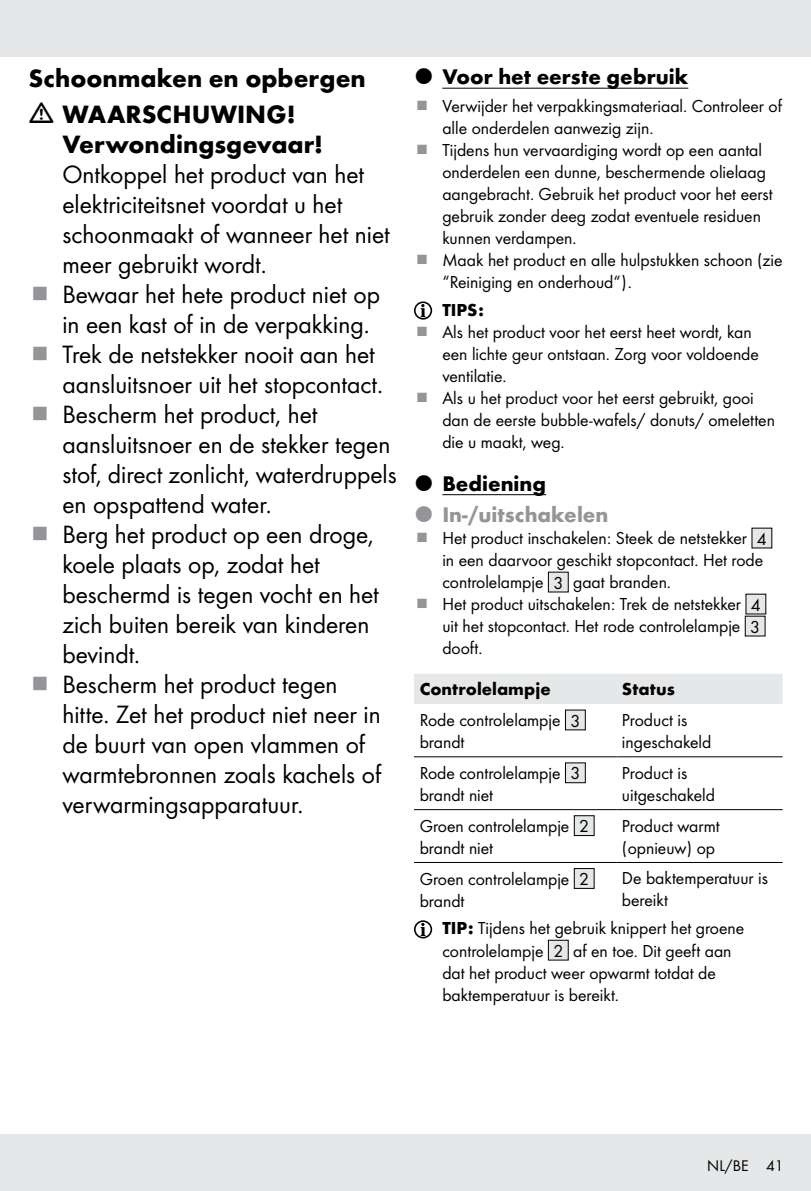
<style>
.page{position:relative;width:811px;height:1191px;background:#fff}
.page>*{position:absolute;margin:0;border:0;box-sizing:border-box;transform-origin:0 0}
.t1{font:26px/30px "Futura Boo";color:#000}
.t2{font:700 26px/35.6px "Futura";color:#000}
.t3{font:700 22px "Futura";color:#000}
.t4{font:700 22px "Futura";color:#939598}
.t5{font:18px/22px "Futura Boo";color:#000}
.t6{font:700 18px "Futura";color:#000}
.t7{font:16px "Futura Boo";color:#000}
.s1{font-family:"Futura";font-weight:700}
</style>
<div class="page">
<div style="left:0;top:1134px;width:811px;height:57px;background:#e6e7e8"></div>
<div style="left:0;top:0;width:811px;height:57px;background:#e6e7e8"></div>
<hr style="left:442px;top:88px;width:246px;height:1px;background:#000">
<hr style="left:442px;top:494px;width:104px;height:1px;background:#000">
<div style="left:414px;top:301px;width:18px;height:18px;border:2px solid #000;border-radius:50%"></div>
<svg style="left:420px;top:304px;width:5px;height:13px"></svg>
<div style="left:752px;top:528px;width:20px;height:20px;background:#e6e7e8"></div>
<div style="left:548px;top:572px;width:20px;height:20px;background:#e6e7e8"></div>
<div style="left:746px;top:594px;width:20px;height:20px;background:#e6e7e8"></div>
<div style="left:745px;top:616px;width:20px;height:20px;background:#e6e7e8"></div>
<div style="left:745px;top:616px;width:20px;height:20px;border:1px solid #000"></div>
<div style="left:414px;top:674px;width:368px;height:30px;background:#e6e7e8"></div>
<hr style="left:414px;top:756px;width:202px;height:1px;background:#000">
<hr style="left:616px;top:756px;width:166px;height:1px;background:#000">
<hr style="left:414px;top:809px;width:202px;height:1px;background:#000">
<hr style="left:616px;top:809px;width:166px;height:1px;background:#000">
<hr style="left:414px;top:862px;width:202px;height:1px;background:#000">
<hr style="left:616px;top:862px;width:166px;height:1px;background:#000">
<div style="left:565px;top:710px;width:20px;height:20px;background:#e6e7e8"></div>
<div style="left:565px;top:709px;width:21px;height:21px;border:1px solid #000"></div>
<div style="left:565px;top:763px;width:20px;height:19px;background:#e6e7e8"></div>
<div style="left:565px;top:762px;width:21px;height:21px;border:1px solid #000"></div>
<div style="left:574px;top:815px;width:20px;height:20px;background:#e6e7e8"></div>
<div style="left:574px;top:815px;width:20px;height:21px;border:1px solid #000"></div>
<div style="left:574px;top:868px;width:20px;height:20px;background:#e6e7e8"></div>
<div style="left:574px;top:868px;width:20px;height:20px;border:1px solid #000"></div>
<div style="left:414px;top:920px;width:18px;height:18px;border:2px solid #000;border-radius:50%"></div>
<svg style="left:420px;top:922px;width:5px;height:14px"></svg>
<div style="left:548px;top:940px;width:20px;height:20px;background:#e6e7e8"></div>
<div style="left:548px;top:940px;width:20px;height:20px;border:1px solid #000"></div>
<h1 class="t2" style="left:62px;top:59px;width:305px;text-indent:-34px">Schoonmaken en opbergen<br>WAARSCHUWING!</h1>
<h1 class="t2" style="left:62px;top:124px;width:262px">Verwondingsgevaar!</h1>
<p class="t1" style="left:62px;top:158px;width:336px">Ontkoppel het product van het elektriciteitsnet voordat u het schoonmaakt of wanneer het niet meer gebruikt wordt.<br>Bewaar het hete product niet op in een kast of in de verpakking.<br>Trek de netstekker nooit aan het aansluitsnoer uit het stopcontact.<br>Bescherm het product, het aansluitsnoer en de stekker tegen stof, direct zonlicht, waterdruppels en opspattend water.<br>Berg het product op een droge, koele plaats op, zodat het beschermd is tegen vocht en het zich buiten bereik van kinderen bevindt.<br>Bescherm het product tegen<br>hitte. Zet het product niet neer in de buurt van open vlammen of warmtebronnen zoals kachels of verwarmingsapparatuur.</p>
<p class="t3" style="left:442px;top:61px;width:247px">Voor het eerste gebruik</p>
<p class="t5" style="left:442px;top:94px;width:342px">Verwijder het verpakkingsmateriaal. Controleer of alle onderdelen aanwezig zijn.<br>Tijdens hun vervaardiging wordt op een aantal onderdelen een dunne, beschermende olielaag aangebracht. Gebruik het product voor het eerst gebruik zonder deeg zodat eventuele residuen kunnen verdampen.<br>Maak het product en alle hulpstukken schoon (zie “Reiniging en onderhoud“).</p>
<p class="t6" style="left:442px;top:296px;width:43px">TIPS:</p>
<p class="t5" style="left:442px;top:320px;width:334px">Als het product voor het eerst heet wordt, kan een lichte geur ontstaan. Zorg voor voldoende ventilatie.<br>Als u het product voor het eerst gebruikt, gooi dan de eerste bubble-wafels/ donuts/ omeletten die u maakt, weg.</p>
<p class="t3" style="left:442px;top:467px;width:105px">Bediening</p>
<p class="t4" style="left:442px;top:499px;width:168px">In-/uitschakelen</p>
<p class="t5" style="left:442px;top:526px;width:326px">Het product inschakelen: Steek de netstekker 4 in een daarvoor geschikt stopcontact. Het rode controlelampje 3 gaat branden.<br>Het product uitschakelen: Trek de netstekker 4 uit het stopcontact. Het rode controlelampje 3 dooft.</p>
<p class="t6" style="left:420px;top:676px;width:132px">Controlelampje</p>
<p class="t6" style="left:622px;top:676px;width:54px">Status</p>
<p class="t5" style="left:420px;top:708px;width:162px">Rode controlelampje 3 brandt</p>
<p class="t5" style="left:622px;top:708px;width:91px">Product is ingeschakeld</p>
<p class="t5" style="left:420px;top:761px;width:162px">Rode controlelampje 3 brandt niet</p>
<p class="t5" style="left:622px;top:761px;width:95px">Product is uitgeschakeld</p>
<p class="t5" style="left:420px;top:814px;width:171px">Groen controlelampje 2 brandt niet</p>
<p class="t5" style="left:622px;top:813px;width:99px">Product warmt (opnieuw) op</p>
<p class="t5" style="left:420px;top:867px;width:171px">Groen controlelampje 2 brandt</p>
<p class="t5" style="left:622px;top:866px;width:148px">De baktemperatuur is bereikt</p>
<p class="t5" style="left:442px;top:916px;width:303px"><span class="s1">TIP:</span> Tijdens het gebruik knippert het groene controlelampje 2 af en toe. Dit geeft aan dat het product weer opwarmt totdat de baktemperatuur is bereikt.</p>
<p class="t7" style="left:707px;top:1155px;width:78px">NL/BE 41</p>
</div>
